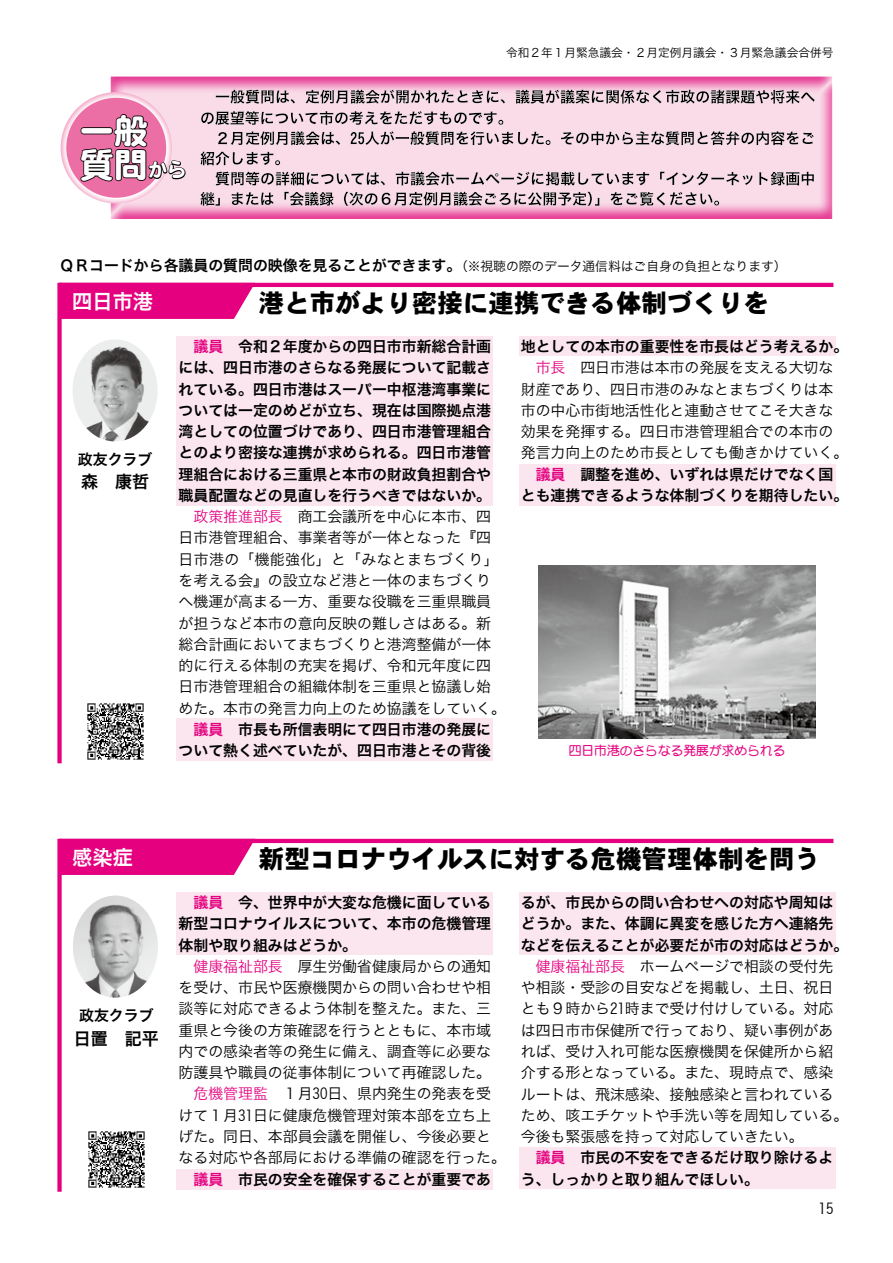
<style>
.page{position:relative;width:893px;height:1263px;background:#fff}
.page>*{position:absolute;margin:0;border:0;box-sizing:border-box;transform-origin:0 0}
.t1{font:34.05px/34px "DF Maru Gothic SB WIN RKSJ H";color:#fff}
.t2{font:25.5px "DFHS Gothic W9 WIN RKSJ H";color:#000}
.t3{font:20.25px "Hiragino Kaku W6 90 ms RKSJ H";color:#fff}
.t4{font:16.95px "Hiragino Kaku W6 90 ms RKSJ H";color:#000}
.t5{font:14.85px/21.3px "Hiragino Kaku W3 90 ms RKSJ H";color:#000}
.t6{font:14.85px/21.3px "Hiragino Kaku W6 90 ms RKSJ H";color:#000}
.t7{font:12.75px "DF Maru Gothic Bd WIN RKSJ H";color:#e4007f}
.t8{font:11.7px "Hiragino Kaku W3 90 ms RKSJ H";color:#000}
.s1{font-size:20.4px}
.s2{font-family:"Hiragino Kaku W3 90 ms RKSJ H";font-size:12.75px}
.s3{color:#e4007f}
</style>
<div class="page">
<div style="left:519px;top:463px;width:317px;height:42px;background:#fbe6ef"></div>
<div style="left:519px;top:336px;width:317px;height:20px;background:#fbe6ef"></div>
<div style="left:176px;top:719px;width:317px;height:42px;background:#fbe6ef"></div>
<div style="left:176px;top:892px;width:317px;height:63px;background:#fbe6ef"></div>
<div style="left:519px;top:892px;width:317px;height:63px;background:#fbe6ef"></div>
<div style="left:176px;top:1169px;width:317px;height:20px;background:#fbe6ef"></div>
<div style="left:519px;top:1147px;width:317px;height:41px;background:#fbe6ef"></div>
<div style="left:176px;top:336px;width:317px;height:170px;background:#fbe6ef"></div>
<div style="left:57px;top:283px;width:5px;height:480px;background:#e4007f"></div>
<img style="left:73px;top:339px;width:85px;height:102px">
<hr style="left:60px;top:283px;width:773px;height:4px;background:#e4007f">
<svg style="left:62px;top:287px;width:193px;height:32px;background:#e50f86"></svg>
<hr style="left:60px;top:839px;width:773px;height:4px;background:#e4007f">
<svg style="left:62px;top:843px;width:193px;height:32px;background:#e50f86"></svg>
<div style="left:57px;top:839px;width:5px;height:353px;background:#e4007f"></div>
<img style="left:73px;top:895px;width:85px;height:103px">
<div style="left:110px;top:76px;width:723px;height:145px;background:#e4007f;opacity:.8"></div>
<img style="left:539px;top:566px;width:276px;height:173px">
<svg style="left:61px;top:92px;width:111px;height:111px"></svg>
<div style="left:66px;top:98px;width:100px;height:100px;background:#eb6ea5;border-radius:50%"></div>
<svg style="left:79px;top:113px;width:107px;height:70px"></svg>
<img style="left:87px;top:703px;width:57px;height:57px">
<img style="left:88px;top:1131px;width:57px;height:57px">
<h1 class="t1" style="left:80px;top:114px;width:109px">一般質問<span class="s1">から</span></h1>
<p class="t8" style="left:506px;top:47px;width:329px">令和２年１月緊急議会・２月定例月議会・３月緊急議会合併号</p>
<p class="t6" style="left:60px;top:256px;width:729px">ＱＲコードから各議員の質問の映像を見ることができます。<span class="s2">（※視聴の際のデータ通信料はご自身の負担となります）</span></p>
<h3 class="t3" style="left:72px;top:291px;width:82px">四日市港</h3>
<p class="t6" style="left:78px;top:449px;width:76px">政友クラブ</p>
<p class="t4" style="left:81px;top:473px;width:70px">森　康哲</p>
<h2 class="t2" style="left:259px;top:290px;width:512px">港と市がより密接に連携できる体制づくりを</h2>
<p class="t6" style="left:179px;top:336px;width:314px;text-align:justify;text-indent:15px"><span class="s3">議員</span>　令和２年度からの四日市市新総合計画には、四日市港のさらなる発展について記載されている。四日市港はスーパー中枢港湾事業については一定のめどが立ち、現在は国際拠点港湾としての位置づけであり、四日市港管理組合とのより密接な連携が求められる。四日市港管理組合における三重県と本市の財政負担割合や職員配置などの見直しを行うべきではないか。</p>
<p class="t5" style="left:179px;top:506px;width:329px;text-indent:15px"><span class="s3">政策推進部長</span>　商工会議所を中心に本市、四日市港管理組合、事業者等が一体となった『四日市港の「機能強化」と「みなとまちづくり」を考える会』の設立など港と一体のまちづくりへ機運が高まる一方、重要な役職を三重県職員が担うなど本市の意向反映の難しさはある。新総合計画においてまちづくりと港湾整備が一体的に行える体制の充実を掲げ、令和元年度に四日市港管理組合の組織体制を三重県と協議し始めた。本市の発言力向上のため協議をしていく。</p>
<p class="t6" style="left:179px;top:719px;width:314px"><span class="s3">　議員</span>　市長も所信表明にて四日市港の発展について熱く述べていたが、四日市港とその背後</p>
<p class="t6" style="left:521px;top:336px;width:329px">地としての本市の重要性を市長はどう考えるか。</p>
<p class="t5" style="left:521px;top:358px;width:329px;text-indent:15px"><span class="s3">市長</span>　四日市港は本市の発展を支える大切な財産であり、四日市港のみなとまちづくりは本市の中心市街地活性化と連動させてこそ大きな効果を発揮する。四日市港管理組合での本市の発言力向上のため市長としても働きかけていく。</p>
<p class="t6" style="left:521px;top:464px;width:329px;text-align:center"><span class="s3">議員</span>　調整を進め、いずれは県だけでなく国<br>とも連携できるような体制づくりを期待したい。</p>
<p class="t7" style="left:569px;top:744px;width:218px">四日市港のさらなる発展が求められる</p>
<h3 class="t3" style="left:72px;top:847px;width:62px">感染症</h3>
<h2 class="t2" style="left:259px;top:846px;width:563px">新型コロナウイルスに対する危機管理体制を問う</h2>
<p class="t6" style="left:79px;top:1006px;width:76px">政友クラブ</p>
<p class="t4" style="left:74px;top:1029px;width:87px">日置　記平</p>
<p class="t6" style="left:179px;top:892px;width:314px;text-align:justify;text-indent:15px"><span class="s3">議員</span>　今、世界中が大変な危機に面している新型コロナウイルスについて、本市の危機管理体制や取り組みはどうか。</p>
<p class="t5" style="left:193px;top:956px;width:299px"><span class="s3">健康福祉部長</span>　厚生労働省健康局からの通知</p>
<p class="t5" style="left:179px;top:977px;width:314px">を受け、市民や医療機関からの問い合わせや相</p>
<p class="t5" style="left:179px;top:999px;width:314px">談等に対応できるよう体制を整えた。また、三</p>
<p class="t5" style="left:179px;top:1020px;width:314px">重県と今後の方策確認を行うとともに、本市域</p>
<p class="t5" style="left:179px;top:1041px;width:314px">内での感染者等の発生に備え、調査等に必要な</p>
<p class="t5" style="left:179px;top:1062px;width:314px">防護具や職員の従事体制について再確認した。</p>
<p class="t5" style="left:193px;top:1084px;width:299px"><span class="s3">危機管理監</span>　１月30日、県内発生の発表を受</p>
<p class="t5" style="left:179px;top:1105px;width:314px">けて１月31日に健康危機管理対策本部を立ち上</p>
<p class="t5" style="left:179px;top:1126px;width:314px">げた。同日、本部員会議を開催し、今後必要と</p>
<p class="t5" style="left:179px;top:1147px;width:329px">なる対応や各部局における準備の確認を行った。</p>
<p class="t6" style="left:193px;top:1169px;width:299px"><span class="s3">議員</span>　市民の安全を確保することが重要であ</p>
<p class="t6" style="left:521px;top:892px;width:329px">るが、市民からの問い合わせへの対応や周知はどうか。また、体調に異変を感じた方へ連絡先などを伝えることが必要だが市の対応はどうか。</p>
<p class="t5" style="left:521px;top:956px;width:329px;text-indent:15px"><span class="s3">健康福祉部長</span>　ホームページで相談の受付先や相談・受診の目安などを掲載し、土日、祝日とも９時から21時まで受け付けしている。対応は四日市市保健所で行っており、疑い事例があれば、受け入れ可能な医療機関を保健所から紹介する形となっている。また、現時点で、感染ルートは、飛沫感染、接触感染と言われているため、咳エチケットや手洗い等を周知している。今後も緊張感を持って対応していきたい。</p>
<p class="t6" style="left:521px;top:1148px;width:314px;text-indent:15px"><span class="s3">議員</span>　市民の不安をできるだけ取り除けるよう、しっかりと取り組んでほしい。</p>
<p class="t5" style="left:819px;top:1199px;width:16px">15</p>
</div>
